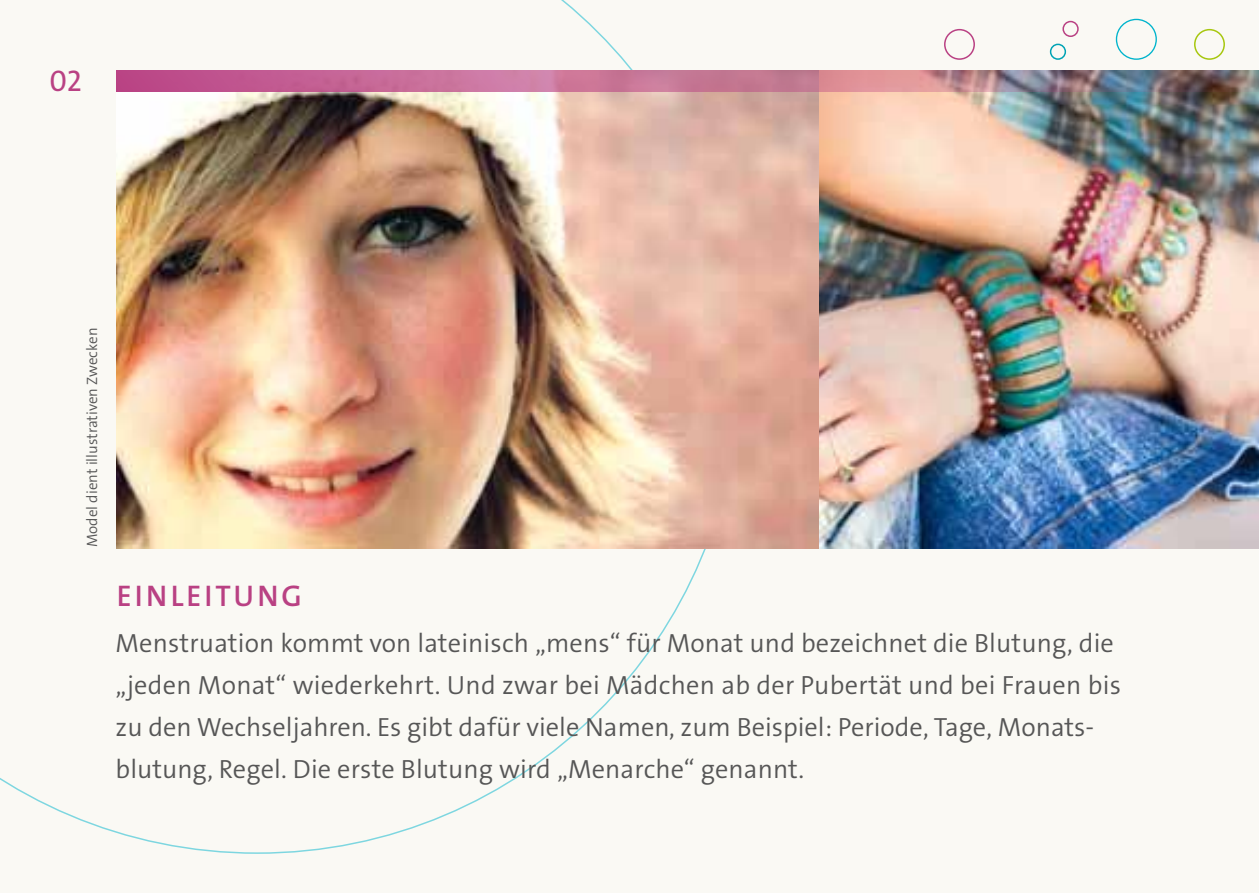
<style>
.page{position:relative;width:1259px;height:893px;background:#faf9f4}
.page>*{position:absolute;margin:0;border:0;box-sizing:border-box;transform-origin:0 0}
.t1{font:600 30px "The Sans Os F";letter-spacing:.1em;color:#b94183}
.t2{font:30px "The Sans Os F";color:#b94183}
.t3{font:26.4px/42px "The Sans LP4 Se Lig";letter-spacing:.005em;color:#565656}
.t4{font:15px "The Sans LP4 Se Lig";color:#565656}
</style>
<div class="page">
<div style="left:1194px;top:29px;width:31px;height:31px;border:2px solid #a7c70e;border-radius:50%"></div>
<div style="left:1115px;top:19px;width:42px;height:41px;border:1px solid #00b4cc;border-radius:50%"></div>
<div style="left:1062px;top:21px;width:16px;height:16px;border:2px solid #b94183;border-radius:50%"></div>
<div style="left:944px;top:29px;width:31px;height:31px;border:2px solid #b94183;border-radius:50%"></div>
<div style="left:1050px;top:44px;width:16px;height:16px;border:2px solid #00a3b4;border-radius:50%"></div>
<img style="left:116px;top:92px;width:1143px;height:457px">
<img style="left:116px;top:70px;width:1143px;height:22px">
<p class="t2" style="left:50px;top:61px;width:34px">02</p>
<p class="t4" style="left:83px;top:547px;width:221px;rotate:-90deg">Model dient illustrativen Zwecken</p>
<p class="t1" style="left:117px;top:577px;width:187px">EINLEITUNG</p>
<p class="t3" style="left:116px;top:622px;width:1007px">Menstruation kommt von lateinisch „mens“ für Monat und bezeichnet die Blutung, die „jeden Monat“ wiederkehrt. Und zwar bei Mädchen ab der Pubertät und bei Frauen bis zu den Wechseljahren. Es gibt dafür viele Namen, zum Beispiel: Periode, Tage, Monats&shy;blutung, Regel. Die erste Blutung wird „Menarche“ genannt.</p>
</div>
